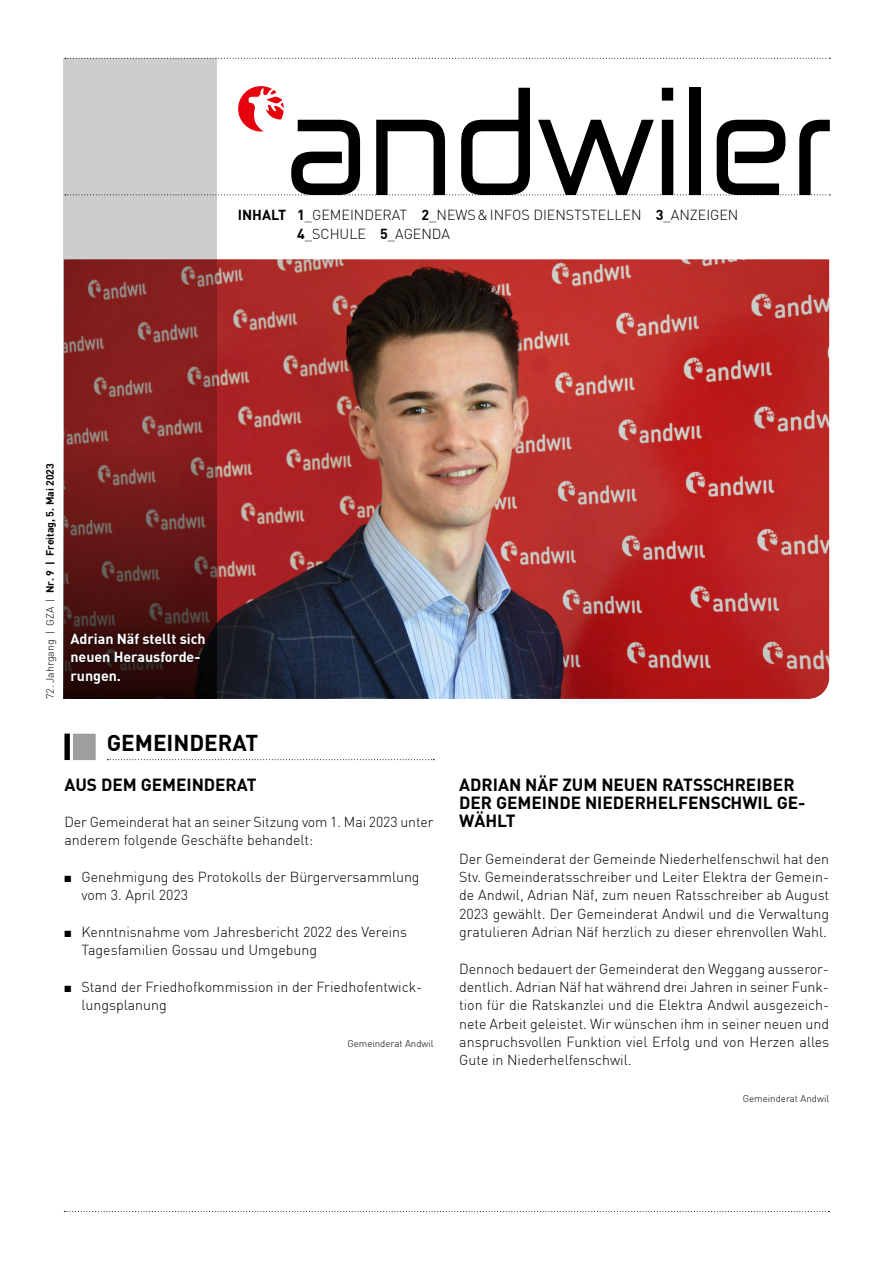
<style>
.page{position:relative;width:893px;height:1263px;background:#fff}
.page>*{position:absolute;margin:0;border:0;box-sizing:border-box;transform-origin:0 0}
.t1{font:700 22.5px "DIN";color:#000}
.t2{font:700 17.25px/18.3px "DIN";color:#000}
.t3{font:300 14.25px/18.3px "DIN";color:#000}
.t4{font:700 14.25px/18.3px "DIN";color:#fff}
.t5{font:700 10.5px "DIN";color:#000}
.t6{font:300 9.75px "DIN";color:#000}
.s1{font-weight:700}
.s2{font-weight:300}
</style>
<div class="page">
<img style="left:217px;top:259px;width:612px;height:440px">
<svg style="left:218px;top:86px;width:612px;height:109px"></svg>
<svg style="left:218px;top:58px;width:612px;height:1px"></svg>
<svg style="left:64px;top:1211px;width:766px;height:1px"></svg>
<svg style="left:64px;top:58px;width:153px;height:384px;background:#ab7e7d"></svg>
<svg style="left:64px;top:442px;width:153px;height:257px;background:#621c1c"></svg>
<div style="left:64px;top:627px;width:148px;height:63px;background:#000;opacity:.8"></div>
<div style="left:64px;top:734px;width:6px;height:26px;background:#000"></div>
<div style="left:73px;top:734px;width:23px;height:26px;background:#9d9e9e"></div>
<svg style="left:107px;top:759px;width:327px;height:1px"></svg>
<p class="t3" style="left:297px;top:206px;width:443px;text-indent:-59px"><span class="s1">INHALT 1</span>_GEMEINDERAT <span class="s1">2</span>_NEWS&amp;INFOS DIENSTSTELLEN <span class="s1">3</span>_ANZEIGEN<br><span class="s1">4</span>_SCHULE <span class="s1">5</span>_AGENDA</p>
<p class="t5" style="left:43px;top:699px;width:237px;rotate:-90deg"><span class="s2">72. Jahrgang | GZA |</span> Nr. 9 | Freitag, 5. Mai 2023</p>
<p class="t4" style="left:70px;top:629px;width:137px">Adrian Näf stellt sich neuen Herausforde&shy;rungen.</p>
<h1 class="t1" style="left:107px;top:728px;width:153px">GEMEINDERAT</h1>
<p class="t2" style="left:64px;top:774px;width:194px">AUS DEM GEMEINDERAT</p>
<p class="t3" style="left:64px;top:813px;width:371px">Der Gemeinderat hat an seiner Sitzung vom 1. Mai 2023 unter anderem folgende Geschäfte behandelt:</p>
<p class="t3" style="left:81px;top:868px;width:340px;text-indent:-17px">■ Genehmigung des Protokolls der Bürgerversammlung vom 3. April 2023</p>
<p class="t3" style="left:81px;top:923px;width:327px;text-indent:-17px">■ Kenntnisnahme vom Jahresbericht 2022 des Vereins<br>Tagesfamilien Gossau und Umgebung</p>
<p class="t3" style="left:81px;top:977px;width:342px;text-indent:-17px">■ Stand der Friedhofkommission in der Friedhofentwick&shy;lungsplanung</p>
<p class="t6" style="left:347px;top:1037px;width:88px">Gemeinderat Andwil</p>
<p class="t2" style="left:459px;top:774px;width:348px">ADRIAN NÄF ZUM NEUEN RATSSCHREIBER<br>DER GEMEINDE NIEDERHELFENSCHWIL GE-<br>WÄHLT</p>
<p class="t3" style="left:459px;top:849px;width:371px;text-align:justify">Der Gemeinderat der Gemeinde Niederhelfenschwil hat den Stv. Gemeinderatsschreiber und Leiter Elektra der Gemein&shy;de Andwil, Adrian Näf, zum neuen Ratsschreiber ab August 2023 gewählt. Der Gemeinderat Andwil und die Verwaltung gratulieren Adrian Näf herzlich zu dieser ehrenvollen Wahl.</p>
<p class="t3" style="left:459px;top:959px;width:372px;text-align:justify">Dennoch bedauert der Gemeinderat den Weggang ausseror&shy;dentlich. Adrian Näf hat während drei Jahren in seiner Funk&shy;tion für die Ratskanzlei und die Elektra Andwil ausgezeich&shy;nete Arbeit geleistet. Wir wünschen ihm in seiner neuen und anspruchsvollen Funktion viel Erfolg und von Herzen alles Gute in Niederhelfenschwil.</p>
<p class="t6" style="left:743px;top:1092px;width:88px">Gemeinderat Andwil</p>
</div>
